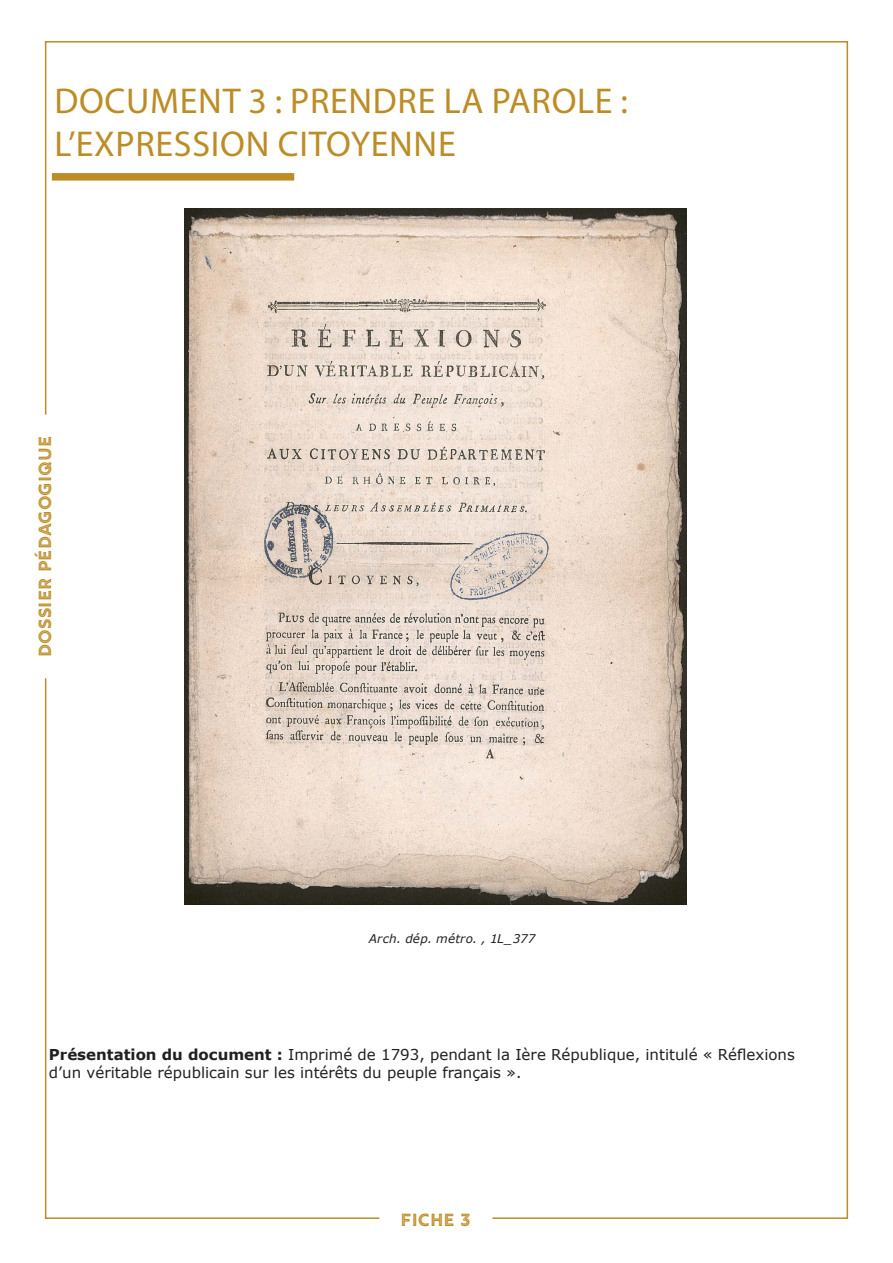
<style>
.page{position:relative;width:893px;height:1263px;background:#fff}
.page>*{position:absolute;margin:0;border:0;box-sizing:border-box;transform-origin:0 0}
.Titre{font:36px/43.2px "Myriad Pro";letter-spacing:.02em;color:#bc8d26}
.Droite___bas{font:19.5px "Rig Bold Inline Solo";color:#bc8d26}
.t1{font:15px/18px "Verdana";color:#231f20}
.t2{font:italic 12px "Verdana";letter-spacing:.015em;color:#231f20}
.s1{font-weight:700}
</style>
<div class="page">
<div style="left:52px;top:173px;width:242px;height:8px;background:#bc8d26"></div>
<img style="left:185px;top:208px;width:502px;height:696px">
<p class="Titre" style="left:54px;top:79px;width:575px">DOCUMENT 3 : PRENDRE LA PAROLE :<br>L’EXPRESSION CITOYENNE</p>
<h2 class="Droite___bas" style="left:34px;top:657px;width:223px;rotate:-90deg">Dossier pédagogique</h2>
<p class="t2" style="left:369px;top:930px;width:168px">Arch. dép. métro. , 1L_377</p>
<p class="t1" style="left:49px;top:1045px;width:747px"><span class="s1">Présentation du document :</span> Imprimé de 1793, pendant la Ière République, intitulé « Réflexions d’un véritable républicain sur les intérêts du peuple français ».</p>
<p class="Droite___bas" style="left:401px;top:1209px;width:72px">Fiche 3</p>
</div>
